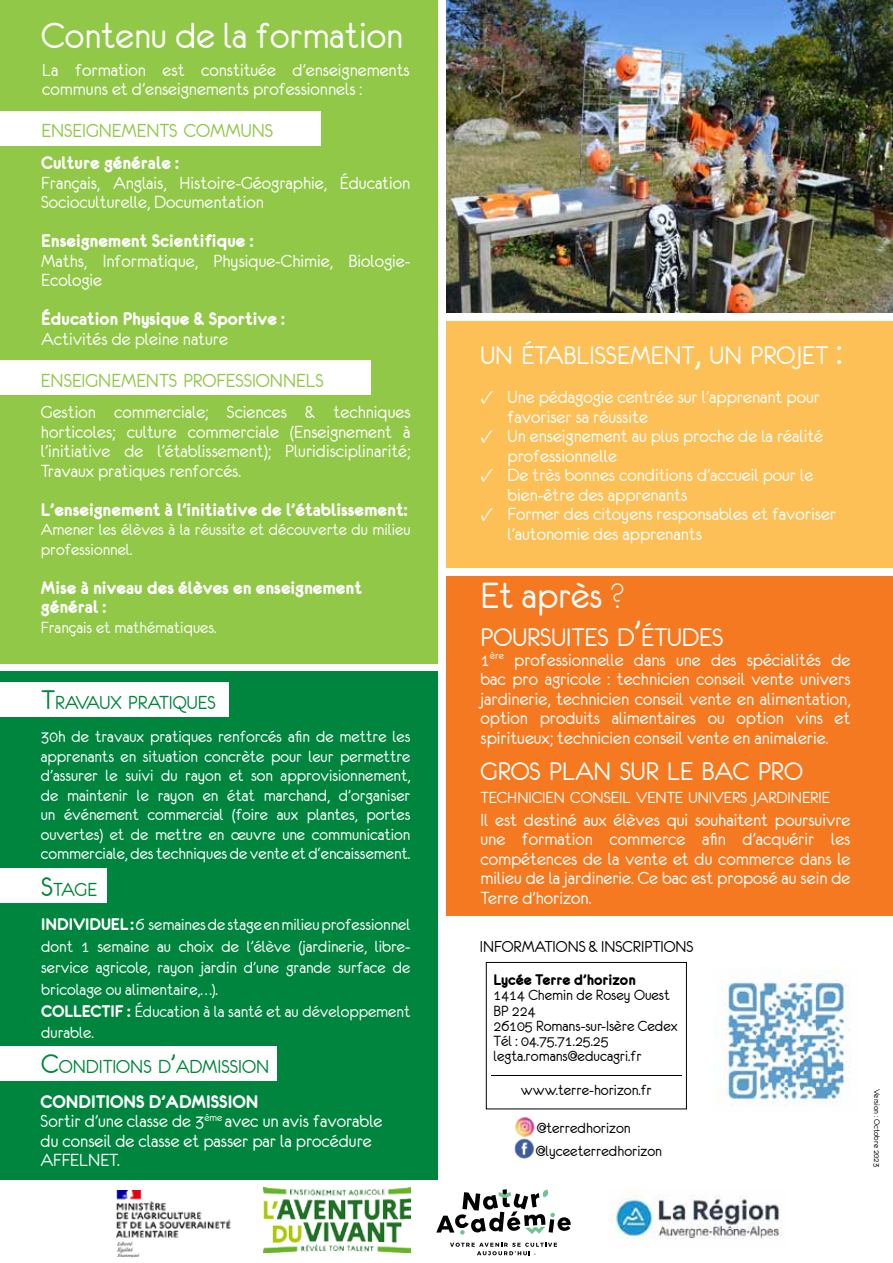
<style>
.page{position:relative;width:893px;height:1263px;background:#fff}
.page>*{position:absolute;margin:0;border:0;box-sizing:border-box;transform-origin:0 0}
.t1{font:40.5px "Eurofurenceregular";color:#fff}
.t2{font:28.35px "Eurofurenceregular";color:#fff}
.t3{font:21px "Eurofurenceregular";color:#91c848}
.t4{font:21px "Eurofurenceregular";color:#00853f}
.t5{font:19.5px/19.5px "Eurofurenceregular";color:#fff}
.t6{font:19.5px/19.5px "Eurofurencebold";color:#fff}
.t7{font:18px/19.5px "Eurofurenceregular";color:#fff;text-align:justify}
.t8{font:18px "Eurofurencebold";color:#fff}
.t9{font:17.85px "Eurofurenceregular";color:#fff}
.t10{font:17.7px "Eurofurenceregular";color:#000}
.t11{font:16.35px/15.1px "Eurofurenceregular";color:#000}
.t12{font:16.35px "Eurofurencebold";color:#000}
.t13{font:9px "Eurofurenceregular";color:#000}
.s1{font-size:30px}
.s2{font-family:"Eurofurencebold"}
.s3{font-size:40.5px}
.s4{font-family:"Minion Pro"}
.s5{font-family:"Eurofurencelight"}
</style>
<div class="page">
<div style="left:0;top:672px;width:437px;height:591px;background:#00853f"></div>
<div style="left:0;top:0;width:437px;height:664px;background:#91c848"></div>
<img style="left:446px;top:0;width:447px;height:313px">
<div style="left:0;top:111px;width:320px;height:34px;background:#fff"></div>
<div style="left:0;top:360px;width:370px;height:35px;background:#fff"></div>
<div style="left:446px;top:576px;width:447px;height:340px;background:#f47920"></div>
<div style="left:446px;top:321px;width:447px;height:247px;background:#fdc057"></div>
<div style="left:0;top:868px;width:106px;height:35px;background:#fff"></div>
<div style="left:0;top:682px;width:228px;height:35px;background:#fff"></div>
<div style="left:0;top:1046px;width:276px;height:35px;background:#fff"></div>
<div style="left:486px;top:962px;width:201px;height:147px;border:1px solid #000"></div>
<hr style="left:491px;top:1075px;width:191px;height:1px;background:#000">
<img style="left:514px;top:1117px;width:21px;height:42px">
<img style="left:719px;top:967px;width:131px;height:139px">
<div style="left:0;top:1180px;width:893px;height:83px;background:#fff"></div>
<svg style="left:450px;top:1243px;width:107px;height:12px"></svg>
<svg style="left:436px;top:1189px;width:135px;height:45px"></svg>
<img style="left:610px;top:1195px;width:173px;height:44px">
<img style="left:116px;top:1190px;width:115px;height:67px">
<img style="left:264px;top:1188px;width:147px;height:64px">
<h1 class="t1" style="left:41px;top:15px;width:363px">Contenu de la formation</h1>
<p class="t5" style="left:42px;top:60px;width:369px">La formation est constituée d’enseignements communs et d’enseignements professionnels :</p>
<p class="t3" style="left:41px;top:119px;width:233px">ENSEIGNEMENTS COMMUNS</p>
<p class="t6" style="left:41px;top:153px;width:139px">Culture générale :</p>
<p class="t5" style="left:41px;top:173px;width:371px">Français, Anglais, Histoire-Géographie, Éducation<br>Socioculturelle, Documentation</p>
<p class="t6" style="left:41px;top:231px;width:214px">Enseignement Scientifique :</p>
<p class="t5" style="left:41px;top:251px;width:371px">Maths, Informatique, Physique-Chimie, Biologie-<br>Ecologie</p>
<p class="t6" style="left:41px;top:309px;width:245px">Éducation Physique &amp; Sportive :</p>
<p class="t5" style="left:41px;top:329px;width:188px">Activités de pleine nature</p>
<p class="t3" style="left:41px;top:370px;width:284px">ENSEIGNEMENTS PROFESSIONNELS</p>
<p class="t5" style="left:41px;top:402px;width:371px;text-align:justify">Gestion commerciale; Sciences &amp; techniques horticoles; culture commerciale (Enseignement à l’initiative de l’établissement); Pluridisciplinarité; Travaux pratiques renforcés.</p>
<p class="t6" style="left:41px;top:500px;width:368px">L’enseignement à l’initiative de l’établissement:</p>
<p class="t7" style="left:41px;top:520px;width:371px">Amener les élèves à la réussite et découverte du milieu professionnel.</p>
<p class="t6" style="left:41px;top:578px;width:323px">Mise à niveau des élèves en enseignement général :</p>
<p class="t7" style="left:41px;top:617px;width:177px">Français et mathématiques.</p>
<p class="t4" style="left:41px;top:691px;width:176px"><span class="s1">T</span>RAVAUX PRATIQUES</p>
<p class="t7" style="left:41px;top:727px;width:371px">30h de travaux pratiques renforcés afin de mettre les apprenants en situation concrète pour leur permettre d’assurer le suivi du rayon et son approvisionnement, de maintenir le rayon en état marchand, d’organiser un événement commercial (foire aux plantes, portes ouvertes) et de mettre en œuvre une communication commerciale, des techniques de vente et d‘encaissement.</p>
<p class="t4" style="left:41px;top:879px;width:57px"><span class="s1">S</span>TAGE</p>
<p class="t7" style="left:41px;top:914px;width:371px;line-height:21.6px"><span class="s2">Indivi duel :</span>6 semaines de stage en milieu professionnel dont 1 semaine au choix de l’élève (jardinerie, libre&shy;service agricole, rayon jardin d’une grande surface de bricolage ou alimentaire,…).</p>
<p class="t8" style="left:41px;top:1002px;width:21px">Collectif</p>
<p class="t7" style="left:127px;top:1001px;width:285px"><span class="s2">:</span> Éducation à la santé et au développement</p>
<p class="t7" style="left:41px;top:1023px;width:54px">durable.</p>
<p class="t4" style="left:41px;top:1056px;width:229px"><span class="s1">C</span>ONDITIONS D<span class="s1">’</span>ADMISSION</p>
<p class="t6" style="left:41px;top:1092px;width:60px">Conditio</p>
<p class="t6" style="left:124px;top:1092px;width:78px">ns d’admissio</p>
<p class="t6" style="left:246px;top:1092px;width:14px">n</p>
<p class="t5" style="left:41px;top:1111px;width:343px">Sortir d’une classe de 3<sup>ème</sup> avec un avis favorable du conseil de classe et passer par la procédure<br>AFFELNET.</p>
<h2 class="t2" style="left:480px;top:341px;width:363px">UN ÉTABLISSEMENT<span class="s3">,</span> UN PROJET <span class="s3">:</span></h2>
<p class="t5" style="left:507px;top:387px;width:314px;text-indent:-27px"><span class="s4">✓</span> Une pédagogie centrée sur l’apprenant pour favoriser sa réussite</p>
<p class="t5" style="left:507px;top:426px;width:317px;text-indent:-27px"><span class="s4">✓</span> Un enseignement au plus proche de la réalité professionnelle</p>
<p class="t5" style="left:507px;top:465px;width:307px;text-indent:-27px"><span class="s4">✓</span> De très bonnes conditions d’accueil pour le bien-être des apprenants</p>
<p class="t5" style="left:507px;top:504px;width:330px;text-indent:-27px"><span class="s4">✓</span> Former des citoyens responsables et favoriser l’autonomie des apprenants</p>
<h1 class="t1" style="left:480px;top:575px;width:145px">Et après <span class="s5">?</span></h1>
<h2 class="t2" style="left:480px;top:623px;width:244px">POURSUITES D<span class="s3">’</span>ÉTUDES</h2>
<p class="t5" style="left:480px;top:650px;width:371px;text-align:justify">1<sup>ère</sup> professionnelle dans une des spécialités de bac pro agricole : technicien conseil vente univers jardinerie, technicien conseil vente en alimentation, option produits alimentaires ou option vins et spiritueux; technicien conseil vente en animalerie.</p>
<h2 class="t2" style="left:480px;top:757px;width:324px">GROS PLAN SUR LE BAC PRO</h2>
<p class="t9" style="left:480px;top:789px;width:351px">TECHNICIEN CONSEIL VENTE UNIVERS JARDINERIE</p>
<p class="t5" style="left:480px;top:810px;width:371px;text-align:justify">Il est destiné aux élèves qui souhaitent poursuivre une formation commerce afin d’acquérir les compétences de la vente et du commerce dans le milieu de la jardinerie. Ce bac est proposé au sein de Terre d’horizon.</p>
<p class="t10" style="left:480px;top:938px;width:14px">Informations</p>
<p class="t10" style="left:589px;top:938px;width:21px">&amp; inscriptions</p>
<p class="t12" style="left:494px;top:972px;width:144px">Lycée Terre d’horizon</p>
<p class="t11" style="left:494px;top:988px;width:186px">1414 Chemin de Rosey Ouest<br>BP 224<br>26105 Romans-sur-Isère Cedex<br>Tél : 04.75.71.25.25 legta.romans@educagri.fr</p>
<p class="t11" style="left:521px;top:1082px;width:133px">www.terre-horizon.fr</p>
<p class="t11" style="left:536px;top:1116px;width:128px;line-height:23.1px">@terredhorizon @lyceeterredhorizon</p>
<p class="t13" style="left:882px;top:1089px;width:79px;rotate:90deg">Version : Octobre 2023</p>
</div>
